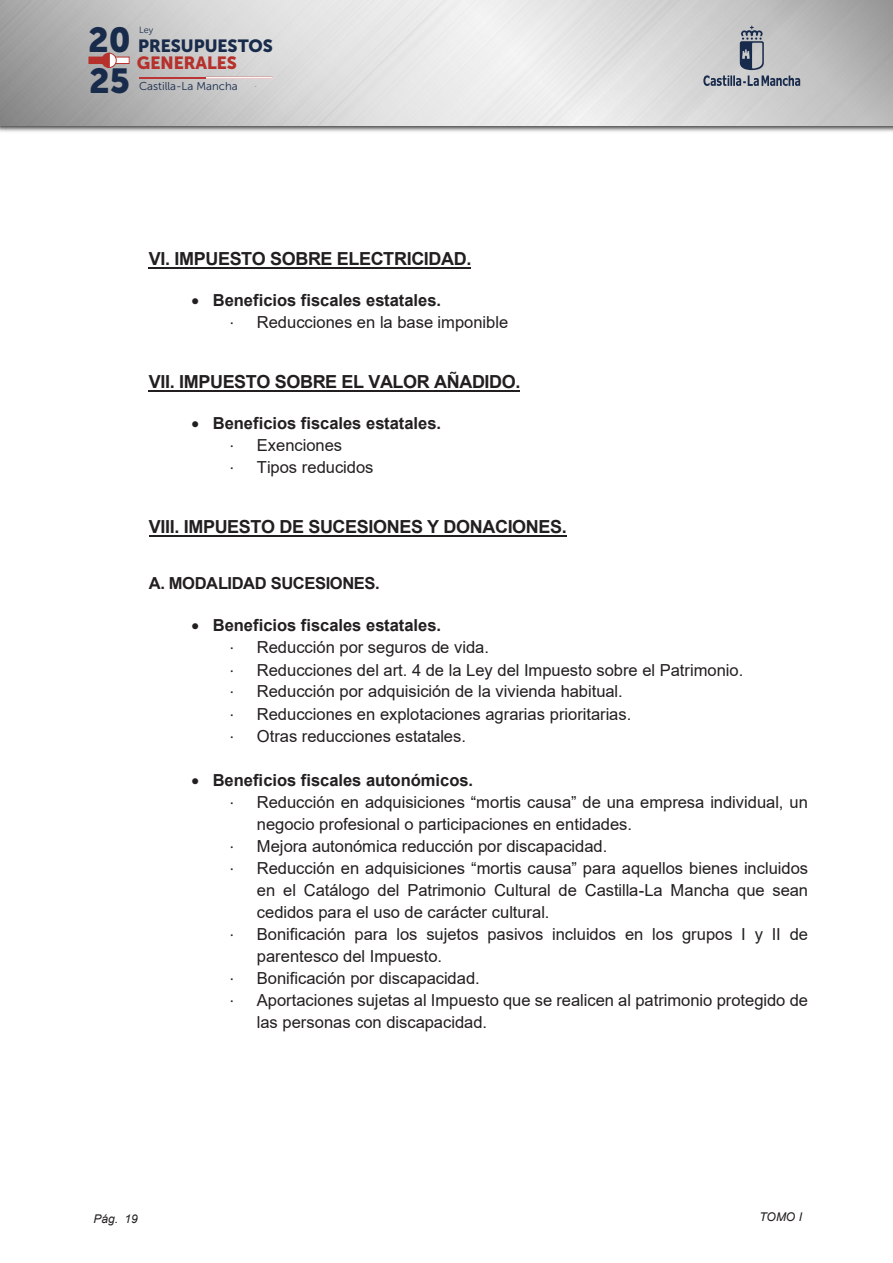
<style>
.page{position:relative;width:893px;height:1263px;background:#fff}
.page>*{position:absolute;margin:0;border:0;box-sizing:border-box;transform-origin:0 0}
.t1{font:34.5px "Museo Sans Cyrl 900";color:#182b4b}
.t2{font:700 18px "Arial";letter-spacing:-.02em;color:#231f20}
.t3{font:17.55px "Museo Sans Cyrl 900";color:#182b4b}
.t4{font:17.55px "Museo Sans Cyrl 900";color:#b6302c}
.t5{font:16.5px/21.8px "Arial";color:#231f20}
.t6{font:700 16.5px/22.2px "Arial";color:#231f20}
.t7{font:700 16.5px "Arial";letter-spacing:-.025em;color:#231f20}
.t8{font:16.5px "Calibri";color:#231f20}
.t9{font:italic 12px "Arial";color:#231f20}
.t10{font:11.4px "Museo Sans 300";color:#182b4b}
.t11{font:9px "Museo Sans 300";color:#182b4b}
.s1{font-family:"Calibri";font-weight:400}
</style>
<div class="page">
<img style="left:0;top:125px;width:893px;height:7px">
<img style="left:0;top:0;width:893px;height:125px">
<svg style="left:703px;top:26px;width:97px;height:60px;background:#adb0b5"></svg>
<hr style="left:139px;top:77px;width:67px;height:1px;background:#bc3436">
<hr style="left:206px;top:77px;width:67px;height:1px;background:#bc3436">
<div style="left:89px;top:57px;width:20px;height:7px;background:#b6302c"></div>
<div style="left:109px;top:57px;width:20px;height:7px;background:#fff"></div>
<div style="left:109px;top:57px;width:21px;height:7px;border:1px solid #b6302c"></div>
<svg style="left:101px;top:53px;width:16px;height:15px"></svg>
<hr style="left:149px;top:267px;width:322px;height:1px;background:#231f20">
<hr style="left:149px;top:390px;width:371px;height:2px;background:#231f20">
<hr style="left:149px;top:535px;width:417px;height:2px;background:#231f20">
<h1 class="t1" style="left:88px;top:20px;width:44px">20</h1>
<h1 class="t1" style="left:89px;top:62px;width:42px">25</h1>
<p class="t11" style="left:139px;top:25px;width:16px">Ley</p>
<p class="t3" style="left:138px;top:35px;width:136px">PRESUPUESTOS</p>
<p class="t4" style="left:137px;top:53px;width:102px">GENERALES</p>
<p class="t10" style="left:139px;top:80px;width:100px">Castilla-La Mancha</p>
<p class="t2" style="left:149px;top:246px;width:324px">VI. IMPUESTO SOBRE ELECTRICIDAD.</p>
<p class="t6" style="left:230px;top:289px;width:213px;text-indent:-39px">• Beneficios fiscales estatales. <span class="s1">∙</span></p>
<p class="t5" style="left:257px;top:311px;width:253px">Reducciones en la base imponible</p>
<p class="t2" style="left:149px;top:369px;width:373px">VII. IMPUESTO SOBRE EL VALOR AÑADIDO.</p>
<p class="t6" style="left:230px;top:412px;width:213px;text-indent:-39px">• Beneficios fiscales estatales. <span class="s1">∙</span></p>
<p class="t5" style="left:257px;top:434px;width:87px">Exenciones</p>
<p class="t8" style="left:230px;top:456px;width:6px">∙</p>
<p class="t5" style="left:257px;top:457px;width:118px">Tipos reducidos</p>
<p class="t2" style="left:149px;top:514px;width:419px">VIII. IMPUESTO DE SUCESIONES Y DONACIONES.</p>
<p class="t7" style="left:149px;top:572px;width:232px">A. MODALIDAD SUCESIONES.</p>
<p class="t6" style="left:230px;top:614px;width:213px;text-indent:-39px">• Beneficios fiscales estatales. <span class="s1">∙</span></p>
<p class="t5" style="left:257px;top:637px;width:234px">Reducción por seguros de vida.</p>
<p class="t8" style="left:230px;top:659px;width:6px">∙</p>
<p class="t5" style="left:257px;top:659px;width:488px">Reducciones del art. 4 de la Ley del Impuesto sobre el Patrimonio.</p>
<p class="t8" style="left:230px;top:680px;width:6px">∙</p>
<p class="t5" style="left:257px;top:681px;width:367px">Reducción por adquisición de la vivienda habitual.</p>
<p class="t8" style="left:230px;top:703px;width:6px">∙</p>
<p class="t5" style="left:257px;top:703px;width:376px">Reducciones en explotaciones agrarias prioritarias.</p>
<p class="t8" style="left:230px;top:725px;width:6px">∙</p>
<p class="t5" style="left:257px;top:725px;width:211px">Otras reducciones estatales.</p>
<p class="t6" style="left:230px;top:769px;width:245px;text-indent:-39px">• Beneficios fiscales autonómicos. <span class="s1">∙</span></p>
<p class="t5" style="left:257px;top:792px;width:553px">Reducción en adquisiciones “mortis causa” de una empresa individual, un negocio profesional o participaciones en entidades.</p>
<p class="t8" style="left:230px;top:835px;width:6px">∙</p>
<p class="t5" style="left:257px;top:835px;width:352px">Mejora autonómica reducción por discapacidad.</p>
<p class="t8" style="left:230px;top:857px;width:6px">∙</p>
<p class="t5" style="left:257px;top:858px;width:553px;text-align:justify">Reducción en adquisiciones “mortis causa” para aquellos bienes incluidos en el Catálogo del Patrimonio Cultural de Castilla-La Mancha que sean cedidos para el uso de carácter cultural.</p>
<p class="t8" style="left:230px;top:923px;width:6px">∙</p>
<p class="t5" style="left:257px;top:923px;width:552px">Bonificación para los sujetos pasivos incluidos en los grupos I y II de parentesco del Impuesto.</p>
<p class="t8" style="left:230px;top:967px;width:6px">∙</p>
<p class="t5" style="left:257px;top:967px;width:224px">Bonificación por discapacidad.</p>
<p class="t8" style="left:230px;top:989px;width:6px">∙</p>
<p class="t5" style="left:257px;top:989px;width:553px">Aportaciones sujetas al Impuesto que se realicen al patrimonio protegido de las personas con discapacidad.</p>
<p class="t9" style="left:94px;top:1211px;width:46px">Pág. 19</p>
<p class="t9" style="left:759px;top:1209px;width:44px">TOMO I</p>
</div>
